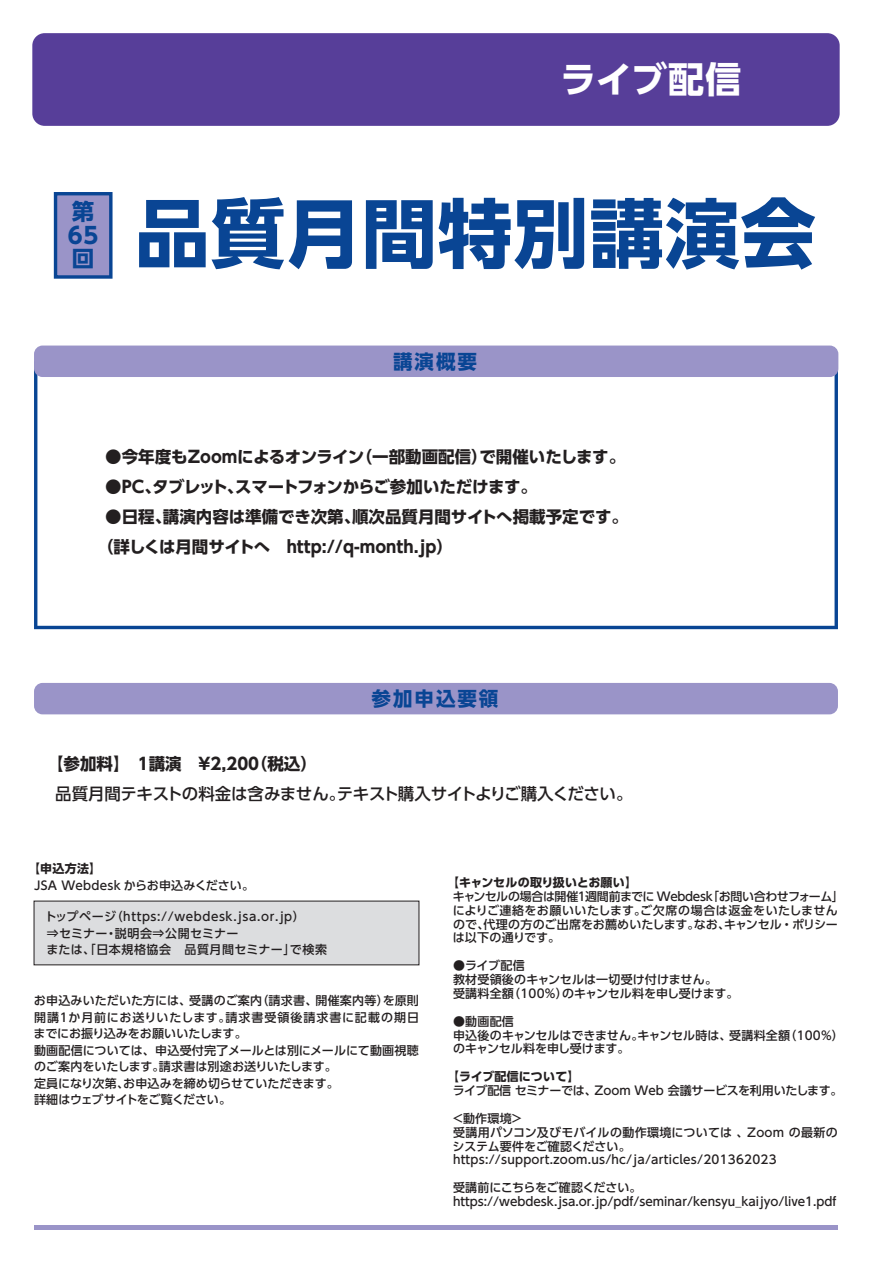
<style>
.page{position:relative;width:872px;height:1263px;background:#fff}
.page>*{position:absolute;margin:0;border:0;box-sizing:border-box;transform-origin:0 0}
.t1{font:700 75px "UD Shin Go Pr 6";letter-spacing:.01em;color:#094594}
.t2{font:700 36px "UD Shin Go Pr 6";letter-spacing:.005em;color:#fff}
.t3{font:700 22.5px/23.2px "UD Shin Go Pr 6";color:#094594}
.t4{font:700 19.5px "UD Shin Go Pr 6";letter-spacing:.1em;color:#094594}
.t5{font:700 16.5px/30px "UD Shin Go Pr 6";letter-spacing:-.005em;color:#231f20}
.t6{font:700 16.5px/30px "UD Shin Go Pr 6";letter-spacing:-.03em;color:#231f20}
.t7{font:500 16.5px "UD Shin Go Pr 6";letter-spacing:-.025em;color:#231f20}
.t8{font:500 12px/13.8px "UD Shin Go Pr 6";letter-spacing:.01em;color:#231f20}
.t9{font:500 12px "UD Shin Go Pr 6";letter-spacing:.04em;color:#231f20}
.t10{font:500 12px "UD Shin Go Pr 6";letter-spacing:-.025em;color:#231f20}
.t11{font:500 12px "UD Shin Go Pr 6";letter-spacing:.05em;color:#231f20}
.t12{font:500 12px "UD Shin Go Pr 6";letter-spacing:-.01em;color:#231f20}
.t13{font:500 12px/16.5px "UD Shin Go Pr 6";letter-spacing:-.015em;color:#231f20}
.t14{font:500 12px "UD Shin Go Pr 6";letter-spacing:-.035em;color:#231f20}
.t15{font:700 12px "UD Shin Go Pr 6";letter-spacing:.015em;color:#231f20}
.t16{font:500 12px "UD Shin Go Pr 6";letter-spacing:.045em;color:#231f20}
.t17{font:700 12px "UD Shin Go Pr 6";letter-spacing:-.01em;color:#231f20}
.t18{font:500 12px/16.5px "UD Shin Go Pr 6";letter-spacing:.035em;color:#231f20}
.t19{font:500 12px "UD Shin Go Pr 6";letter-spacing:.085em;color:#231f20}
.t20{font:500 12px "UD Shin Go Pr 6";letter-spacing:-.02em;color:#231f20}
.t21{font:500 12px "UD Shin Go Pr 6";letter-spacing:-.065em;color:#231f20}
</style>
<div class="page">
<div style="left:34px;top:35px;width:804px;height:89px;background:#573e99;border-radius:11px"></div>
<div style="left:32px;top:33px;width:807px;height:93px;border:3px solid #573e99;border-radius:11px"></div>
<div style="left:34px;top:1225px;width:804px;height:5px;background:#9a94c8"></div>
<div style="left:34px;top:683px;width:804px;height:31px;background:#9a94c8;border-radius:9px"></div>
<svg style="left:34px;top:371px;width:804px;height:258px"></svg>
<div style="left:34px;top:346px;width:804px;height:31px;background:#9a94c8;border-radius:9px"></div>
<div style="left:56px;top:194px;width:55px;height:83px;background:#9a94c8"></div>
<div style="left:54px;top:192px;width:58px;height:87px;border:3px solid #094594"></div>
<div style="left:34px;top:901px;width:385px;height:64px;background:#dcdddf"></div>
<h2 class="t2" style="left:560px;top:50px;width:182px">ライブ配信</h2>
<h3 class="t3" style="left:72px;top:200px;width:23px">第</h3>
<h1 class="t1" style="left:135px;top:172px;width:682px">品質月間特別講演会</h1>
<h3 class="t3" style="left:68px;top:223px;width:32px">65回</h3>
<h3 class="t4" style="left:393px;top:346px;width:85px">講演概要</h3>
<h3 class="t6" style="left:152px;top:441px;width:386px;text-indent:-47px">●今年度もZoomによるオンライン<br>タブレットスマートフォンからご参加いただけます。</h3>
<h3 class="t5" style="left:356px;top:441px;width:134px">（一部動画配信）</h3>
<h3 class="t5" style="left:479px;top:441px;width:147px">で開催いたします。</h3>
<h3 class="t5" style="left:105px;top:471px;width:57px">●PC、</h3>
<h3 class="t5" style="left:227px;top:471px;width:18px">、</h3>
<h3 class="t5" style="left:352px;top:501px;width:277px">順次品質月間サイトへ掲載予定です。</h3>
<h3 class="t5" style="left:163px;top:501px;width:199px">講演内容は準備でき次第、</h3>
<h3 class="t5" style="left:97px;top:501px;width:357px;text-indent:8px">●日程、<br>（詳しくは月間サイトへ　http://q-month.jp(</h3>
<h3 class="t5" style="left:47px;top:748px;width:214px">【参加料】　1講演　￥2,200</h3>
<h3 class="t5" style="left:251px;top:748px;width:67px">（税込(</h3>
<h3 class="t4" style="left:371px;top:683px;width:128px">参加申込要領</h3>
<h3 class="t7" style="left:337px;top:780px;width:297px">テキスト購入サイトよりご購入ください。</h3>
<h3 class="t7" style="left:55px;top:780px;width:292px">品質月間テキストの料金は含みません。</h3>
<p class="t15" style="left:28px;top:859px;width:75px">【申込方法【</p>
<p class="t8" style="left:34px;top:878px;width:221px">JSA Webdesk からお申込みください。</p>
<p class="t18" style="left:115px;top:908px;width:125px;text-indent:-70px">トップページ<br>説明会⇒公開セミナー</p>
<p class="t11" style="left:111px;top:907px;width:196px">（https://webdesk.jsa.or.jp(</p>
<p class="t8" style="left:47px;top:926px;width:62px">⇒セミナー</p>
<p class="t8" style="left:105px;top:926px;width:13px">・</p>
<p class="t9" style="left:46px;top:940px;width:250px">または、「日本規格協会　品質月間セミナー」</p>
<p class="t8" style="left:290px;top:942px;width:39px">で検索</p>
<p class="t8" style="left:189px;top:993px;width:74px">受講のご案内</p>
<p class="t8" style="left:34px;top:993px;width:159px">お申込みいただいた方には、</p>
<p class="t8" style="left:256px;top:993px;width:62px">（請求書、</p>
<p class="t8" style="left:315px;top:993px;width:75px">開催案内等）</p>
<p class="t8" style="left:383px;top:993px;width:38px">を原則</p>
<p class="t19" style="left:225px;top:1007px;width:195px">請求書受領後請求書に記載の期日</p>
<p class="t16" style="left:34px;top:1007px;width:198px">開講１か月前にお送りいたします。</p>
<p class="t12" style="left:34px;top:1024px;width:215px">までにお振り込みをお願いいたします。</p>
<p class="t8" style="left:34px;top:1043px;width:386px">動画配信については、申込受付完了メールとは別にメールにて動画視聴</p>
<p class="t8" style="left:159px;top:1059px;width:179px">請求書は別途お送りいたします。</p>
<p class="t8" style="left:123px;top:1058px;width:217px;line-height:16.5px;text-indent:-89px">のご案内をいたします。<br>お申込みを締め切らせていただきます。</p>
<p class="t13" style="left:34px;top:1074px;width:199px">定員になり次第、<br>詳細はウェブサイトをご覧ください。</p>
<p class="t17" style="left:447px;top:872px;width:192px">【キャンセルの取り扱いとお願い【</p>
<p class="t14" style="left:707px;top:886px;width:138px">「お問い合わせフォーム「</p>
<p class="t10" style="left:585px;top:886px;width:129px">週間前までに Webdesk</p>
<p class="t14" style="left:453px;top:886px;width:127px">キャンセルの場合は開催</p>
<p class="t8" style="left:576px;top:889px;width:13px">１</p>
<p class="t8" style="left:453px;top:903px;width:195px">によりご連絡をお願いいたします。</p>
<p class="t9" style="left:640px;top:900px;width:199px">ご欠席の場合は返金をいたしません</p>
<p class="t8" style="left:483px;top:917px;width:217px">代理の方のご出席をお薦めいたします。</p>
<p class="t21" style="left:724px;top:914px;width:115px">キャンセル・ポリシー</p>
<p class="t8" style="left:693px;top:917px;width:38px">なお、</p>
<p class="t8" style="left:453px;top:917px;width:109px">ので、<br>は以下の通りです。</p>
<p class="t8" style="left:453px;top:958px;width:73px">●ライブ配信</p>
<p class="t8" style="left:453px;top:972px;width:265px">教材受領後のキャンセルは一切受け付けません。</p>
<p class="t10" style="left:562px;top:983px;width:178px">のキャンセル料を申し受けます。</p>
<p class="t8" style="left:508px;top:986px;width:61px">（100％）</p>
<p class="t8" style="left:453px;top:986px;width:62px">受講料全額</p>
<p class="t8" style="left:453px;top:1014px;width:62px">●動画配信</p>
<p class="t8" style="left:453px;top:1028px;width:192px">申込後のキャンセルはできません。のキャンセル料を申し受けます。</p>
<p class="t15" style="left:447px;top:1067px;width:134px">【ライブ配信について【</p>
<p class="t8" style="left:594px;top:1083px;width:249px">Zoom Web 会議サービスを利用いたします。</p>
<p class="t8" style="left:784px;top:1028px;width:61px">)100％(</p>
<p class="t8" style="left:729px;top:1028px;width:62px">受講料全額</p>
<p class="t12" style="left:637px;top:1025px;width:95px">キャンセル時は、</p>
<p class="t20" style="left:453px;top:1081px;width:145px">ライブ配信セミナーでは、</p>
<p class="t8" style="left:452px;top:1111px;width:387px">＜動作環境&lt;<br>受講用パソコン及びモバイルの動作環境については、Zoom の最新のシステム要件をご確認ください。https://support.zoom.us/hc/ja/articles/201362023</p>
<p class="t8" style="left:453px;top:1180px;width:385px">受講前にこちらをご確認ください。https://webdesk.jsa.or.jp/pdf/seminar/kensyu_kaijyo/live1.pdf</p>
</div>
